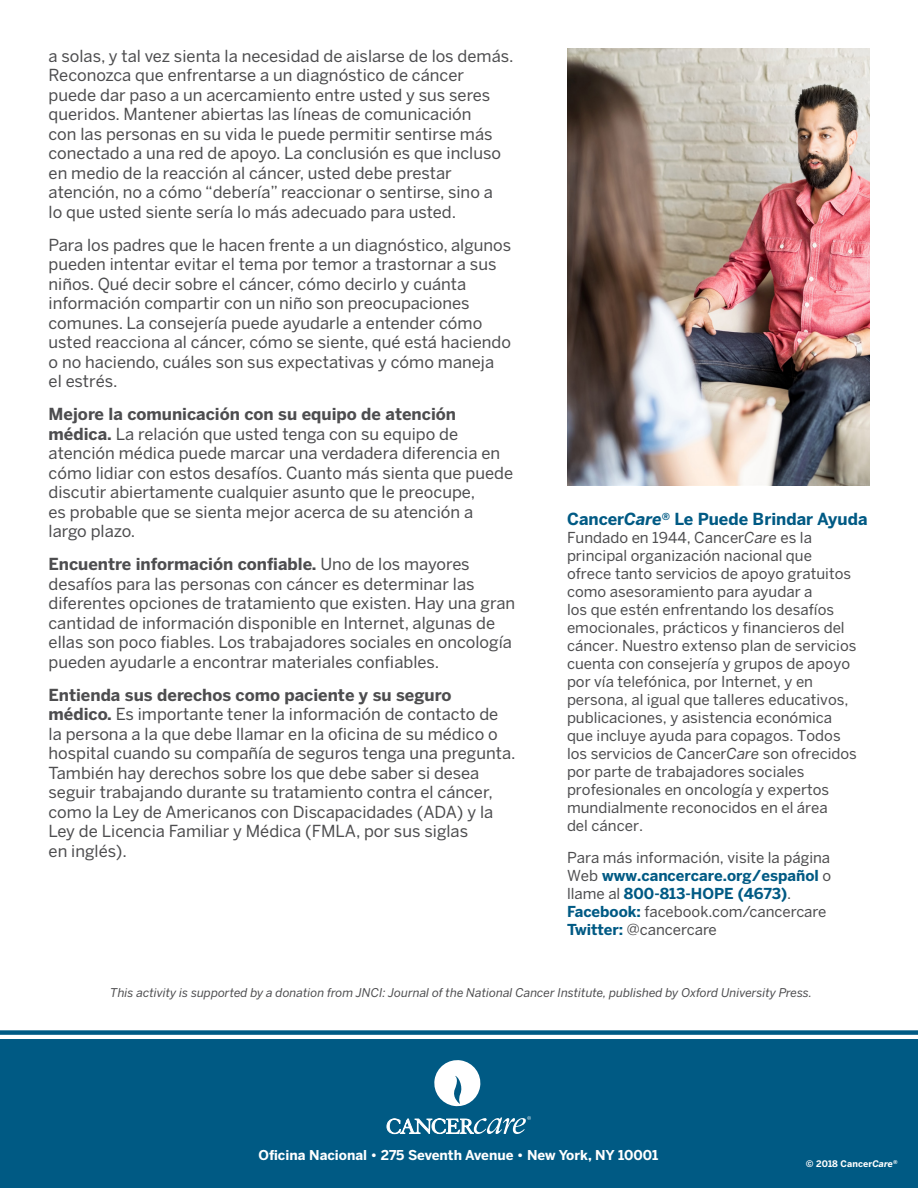
<style>
.page{position:relative;width:918px;height:1188px;background:#fff}
.page>*{position:absolute;margin:0;border:0;box-sizing:border-box;transform-origin:0 0}
.t1{font:16.5px/19.5px "Benton Sans";color:#4d4d4f}
.t2{font:700 16.5px "Benton Sans";color:#005a84}
.t3{font:15px/18px "Benton Sans";color:#4d4d4f}
.t4{font:700 13.5px "Benton Sans";color:#fff}
.t5{font:italic 12px "Benton Sans";color:#4d4d4f}
.t6{font:700 9px "Benton Sans";letter-spacing:.01em;color:#fff}
.s1{font-weight:700}
.s2{font-style:italic}
.s3{font-weight:700;color:#005a84}
</style>
<div class="page">
<div style="left:0;top:1040px;width:918px;height:148px;background:#005a84"></div>
<svg style="left:434px;top:1060px;width:47px;height:47px"></svg>
<svg style="left:387px;top:1116px;width:144px;height:18px"></svg>
<div style="left:0;top:1030px;width:918px;height:5px;background:#005a84"></div>
<img style="left:567px;top:49px;width:302px;height:437px">
<p class="t1" style="left:49px;top:46px;width:467px">a solas, y tal vez sienta la necesidad de aislarse de los demás.<br>Reconozca que enfrentarse a un diagnóstico de cáncer puede dar paso a un acercamiento entre usted y sus seres queridos. Mantener abiertas las líneas de comunicación<br>con las personas en su vida le puede permitir sentirse más conectado a una red de apoyo. La conclusión es que incluso en medio de la reacción al cáncer, usted debe prestar atención, no a cómo “debería” reaccionar o sentirse, sino a<br>lo que usted siente sería lo más adecuado para usted.</p>
<p class="t1" style="left:49px;top:235px;width:464px">Para los padres que le hacen frente a un diagnóstico, algunos pueden intentar evitar el tema por temor a trastornar a sus niños. Qué decir sobre el cáncer, cómo decirlo y cuánta información compartir con un niño son preocupaciones comunes. La consejería puede ayudarle a entender cómo usted reacciona al cáncer, cómo se siente, qué está haciendo o no haciendo, cuáles son sus expectativas y cómo maneja el estrés.</p>
<p class="t1" style="left:49px;top:404px;width:466px"><span class="s1">Mejore la comunicación con su equipo de atención médica.</span> La relación que usted tenga con su equipo de atención médica puede marcar una verdadera diferencia en cómo lidiar con estos desafíos. Cuanto más sienta que puede discutir abiertamente cualquier asunto que le preocupe,<br>es probable que se sienta mejor acerca de su atención a largo plazo.</p>
<p class="t1" style="left:49px;top:554px;width:468px"><span class="s1">Encuentre información confiable.</span> Uno de los mayores desafíos para las personas con cáncer es determinar las diferentes opciones de tratamiento que existen. Hay una gran cantidad de información disponible en Internet, algunas de ellas son poco fiables. Los trabajadores sociales en oncología pueden ayudarle a encontrar materiales confiables.</p>
<p class="t1" style="left:49px;top:685px;width:469px"><span class="s1">Entienda sus derechos como paciente y su seguro médico.</span> Es importante tener la información de contacto de la persona a la que debe llamar en la oficina de su médico o hospital cuando su compañía de seguros tenga una pregunta.<br>También hay derechos sobre los que debe saber si desea seguir trabajando durante su tratamiento contra el cáncer, como la Ley de Americanos con Discapacidades (ADA) y la Ley de Licencia Familiar y Médica (FMLA, por sus siglas<br>en inglés).</p>
<p class="t2" style="left:567px;top:509px;width:302px">Cancer<span class="s2">Care</span><sup>®</sup> Le Puede Brindar Ayuda</p>
<p class="t3" style="left:567px;top:529px;width:291px">Fundado en 1944, Cancer<span class="s2">Care</span> es la principal organización nacional que ofrece tanto servicios de apoyo gratuitos como asesoramiento para ayudar a<br>los que estén enfrentando los desafíos emocionales, prácticos y financieros del cáncer. Nuestro extenso plan de servicios cuenta con consejería y grupos de apoyo por vía telefónica, por Internet, y en persona, al igual que talleres educativos, publicaciones, y asistencia económica que incluye ayuda para copagos. Todos los servicios de Cancer<span class="s2">Care</span> son ofrecidos por parte de trabajadores sociales profesionales en oncología y expertos mundialmente reconocidos en el área<br>del cáncer.</p>
<p class="t3" style="left:567px;top:848px;width:266px">Para más información, visite la página Web <span class="s3">www.cancercare.org/español</span> o llame al <span class="s3">800-813-HOPE (4673)</span>.<br><span class="s3">Facebook:</span> facebook.com/cancercare <span class="s3">Twitter:</span> @cancercare</p>
<p class="t5" style="left:110px;top:986px;width:703px">This activity is supported by a donation from JNCI: Journal of the National Cancer Institute, published by Oxford University Press.</p>
<p class="t4" style="left:259px;top:1147px;width:401px">Oficina Nacional • 275 Seventh Avenue • New York, NY 10001</p>
<p class="t6" style="left:806px;top:1158px;width:93px">© 2018 Cancer<span class="s2">Care</span><sup>®</sup></p>
</div>
